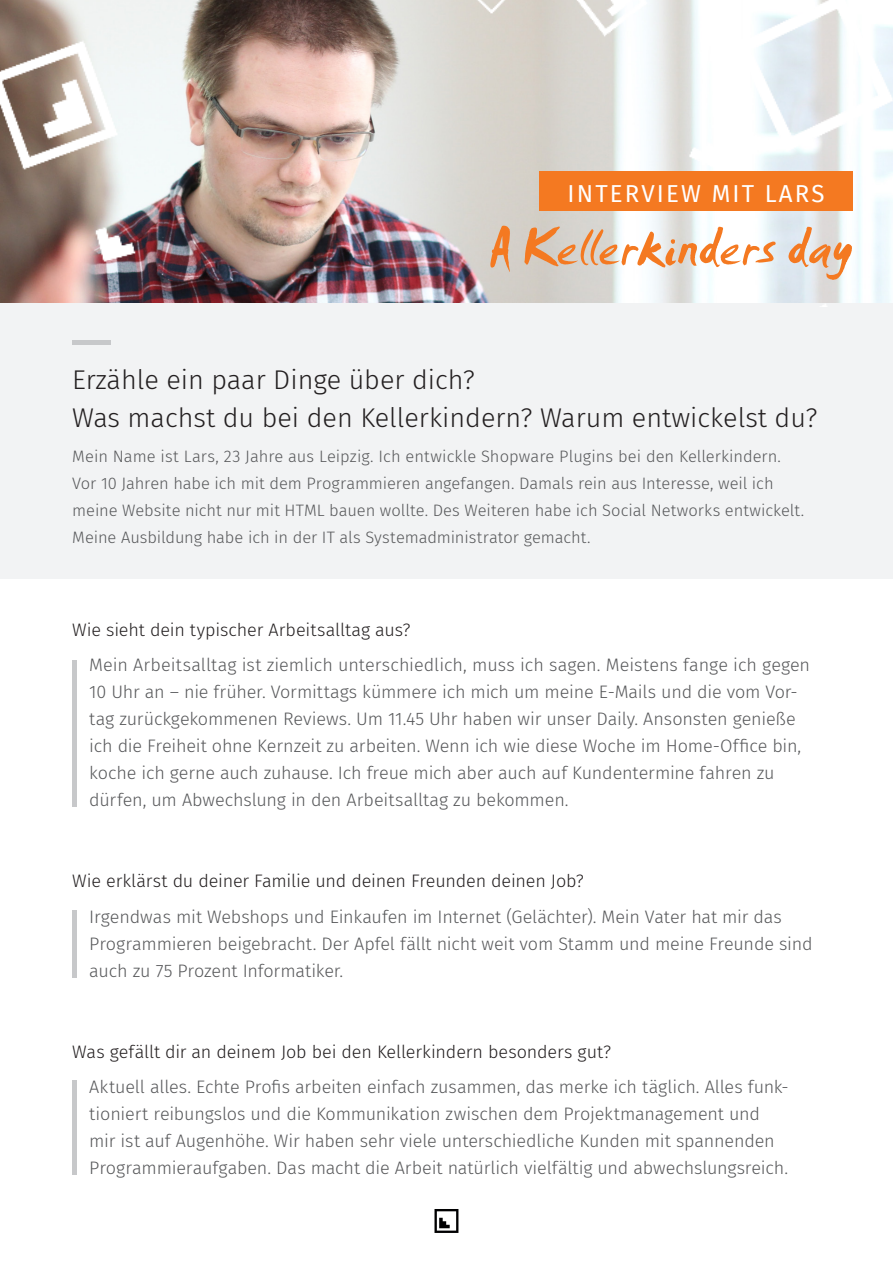
<style>
.page{position:relative;width:893px;height:1263px;background:#fff}
.page>*{position:absolute;margin:0;border:0;box-sizing:border-box;transform-origin:0 0}
.t1{font:54.3px "Smudger Let Plain";color:#f47921}
.t2{font:300 27px "Fira Sans";color:#231f20}
.t3{font:24px "Fira Sans";letter-spacing:.09em;color:#fff}
.t4{font:300 18px/27px "Fira Sans";letter-spacing:-.01em;color:#57585a}
.t5{font:300 18px "Fira Sans";letter-spacing:-.01em;color:#231f20}
.t6{font:300 16.5px/27px "Fira Sans";letter-spacing:-.005em;color:#57585a}
</style>
<div class="page">
<div style="left:0;top:302px;width:893px;height:276px;background:#f2f3f4"></div>
<img style="left:0;top:0;width:893px;height:306px">
<div style="left:539px;top:171px;width:314px;height:40px;background:#f47921"></div>
<svg style="left:434px;top:1209px;width:24px;height:24px"></svg>
<hr style="left:72px;top:340px;width:39px;height:4px;background:#c7c8ca">
<div style="left:72px;top:660px;width:5px;height:147px;background:#c7c8ca"></div>
<div style="left:72px;top:1080px;width:5px;height:94px;background:#c7c8ca"></div>
<div style="left:72px;top:910px;width:5px;height:67px;background:#c7c8ca"></div>
<p class="t3" style="left:567px;top:176px;width:258px">INTERVIEW MIT LARS</p>
<p class="t1" style="left:489px;top:215px;width:366px">A Kellerkinders day</p>
<p class="t2" style="left:72px;top:361px;width:404px">Erzähle ein paar Dinge über dich?</p>
<p class="t2" style="left:72px;top:398px;width:747px">Was machst du bei den Kellerkindern? Warum entwickelst du?</p>
<p class="t6" style="left:72px;top:443px;width:733px">Mein Name ist Lars, 23 Jahre aus Leipzig. Ich entwickle Shopware Plugins bei den Kellerkindern.<br>Vor 10 Jahren habe ich mit dem Programmieren angefangen. Damals rein aus Interesse, weil ich meine Website nicht nur mit HTML bauen wollte. Des Weiteren habe ich Social Networks entwickelt.<br>Meine Ausbildung habe ich in der IT als Systemadministrator gemacht.</p>
<p class="t5" style="left:72px;top:617px;width:340px">Wie sieht dein typischer Arbeitsalltag aus?</p>
<p class="t4" style="left:89px;top:651px;width:722px">Mein Arbeitsalltag ist ziemlich unterschiedlich, muss ich sagen. Meistens fange ich gegen 10 Uhr an – nie früher. Vormittags kümmere ich mich um meine E-Mails und die vom Vor&shy;tag zurückgekommenen Reviews. Um 11.45 Uhr haben wir unser Daily. Ansonsten genieße ich die Freiheit ohne Kernzeit zu arbeiten. Wenn ich wie diese Woche im Home-Office bin, koche ich gerne auch zuhause. Ich freue mich aber auch auf Kundentermine fahren zu dürfen, um Abwechslung in den Arbeitsalltag zu bekommen.</p>
<p class="t5" style="left:72px;top:868px;width:513px">Wie erklärst du deiner Familie und deinen Freunden deinen Job?</p>
<p class="t4" style="left:89px;top:903px;width:725px">Irgendwas mit Webshops und Einkaufen im Internet (Gelächter). Mein Vater hat mir das<br>Programmieren beigebracht. Der Apfel fällt nicht weit vom Stamm und meine Freunde sind auch zu 75 Prozent Informatiker.</p>
<p class="t5" style="left:72px;top:1039px;width:540px">Was gefällt dir an deinem Job bei den Kellerkindern besonders gut?</p>
<p class="t4" style="left:89px;top:1073px;width:700px">Aktuell alles. Echte Profis arbeiten einfach zusammen, das merke ich täglich. Alles funk&shy;tioniert reibungslos und die Kommunikation zwischen dem Projektmanagement und mir ist auf Augenhöhe. Wir haben sehr viele unterschiedliche Kunden mit spannenden Programmieraufgaben. Das macht die Arbeit natürlich vielfältig und abwechslungsreich.</p>
</div>
